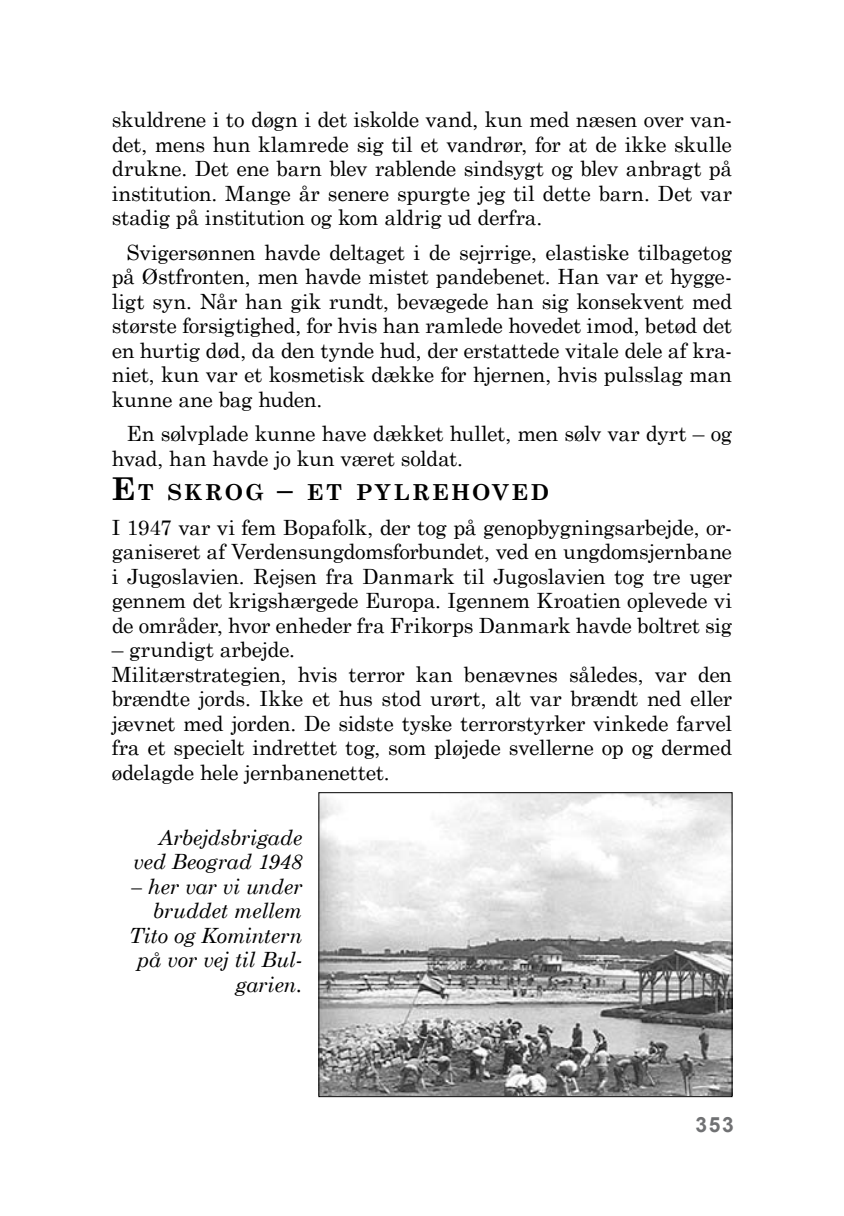
<style>
.page{position:relative;width:844px;height:1216px;background:#fff}
.page>*{position:absolute;margin:0;border:0;box-sizing:border-box;transform-origin:0 0}
.t1{font:700 22.05px "Century Schoolbook";letter-spacing:.105em;color:#000}
.t2{font:21px/24.5px "Century Schoolbook";letter-spacing:-.015em;color:#000;text-align:justify}
.t3{font:italic 21px/24.5px "Century Schoolbook";letter-spacing:-.015em;color:#000;text-align:right}
.t4{font:700 21px "Arial";color:#707173}
.s1{font-size:31.5px}
</style>
<div class="page">
<img style="left:320px;top:794px;width:410px;height:300px">
<div style="left:318px;top:792px;width:414px;height:304px;border:1px solid #000"></div>
<p class="t2" style="left:112px;top:106px;width:622px">skuldrene i to døgn i det iskolde vand, kun med næsen over van&shy;det, mens hun klamrede sig til et vandrør, for at de ikke skulle drukne. Det ene barn blev rablende sindsygt og blev anbragt på institution. Mange år senere spurgte jeg til dette barn. Det var stadig på institution og kom aldrig ud derfra.</p>
<p class="t2" style="left:112px;top:238px;width:622px;text-indent:15px">Svigersønnen havde deltaget i de sejrrige, elastiske tilbagetog på Østfronten, men havde mistet pandebenet. Han var et hygge&shy;ligt syn. Når han gik rundt, bevægede han sig konsekvent med største forsigtighed, for hvis han ramlede hovedet imod, betød det en hurtig død, da den tynde hud, der erstattede vitale dele af kra&shy;niet, kun var et kosmetisk dække for hjernen, hvis pulsslag man kunne ane bag huden.</p>
<p class="t2" style="left:112px;top:419px;width:622px;text-indent:15px">En sølv-plade kunne have dækket hullet, men sølv var dyrt – og hvad, han havde jo kun været soldat.</p>
<p class="t1" style="left:112px;top:475px;width:439px"><span class="s1">E</span>T SKROG <span class="s1">–</span> ET PYLREHOVED</p>
<p class="t2" style="left:112px;top:513px;width:622px">I 1947 var vi fem Bopafolk, der tog på genopbygningsarbejde, or&shy;ganiseret af Verdensungdomsforbundet, ved en ungdomsjernbane i Jugosla-vien. Rejsen fra Danmark til Jugoslavien tog tre uger gennem det krigshærgede Europa. Igennem Kroatien oplevede vi de områder, hvor enheder fra Frikorps Danmark havde boltret sig</p>
<p class="t2" style="left:112px;top:635px;width:622px;text-align:left">– grundigt arbejde.<br>Militærstrategien, hvis terror kan benævnes således, var den brændte jords. Ikke et hus stod urørt, alt var brændt ned eller jævnet med jorden. De sidste tyske terrorstyrker vinkede farvel fra et specielt indrettet tog, som pløjede svellerne op og dermed ødelagde hele jernbanenettet.</p>
<p class="t3" style="left:133px;top:823px;width:170px">Arbejdsbri-gade ved Beograd 1948</p>
<p class="t3" style="left:129px;top:872px;width:175px">– her var vi under bruddet mellem<br>Tito og Kom- intern på vor vej til Bul&shy;garien.</p>
<p class="t4" style="left:695px;top:1110px;width:40px">353</p>
</div>
